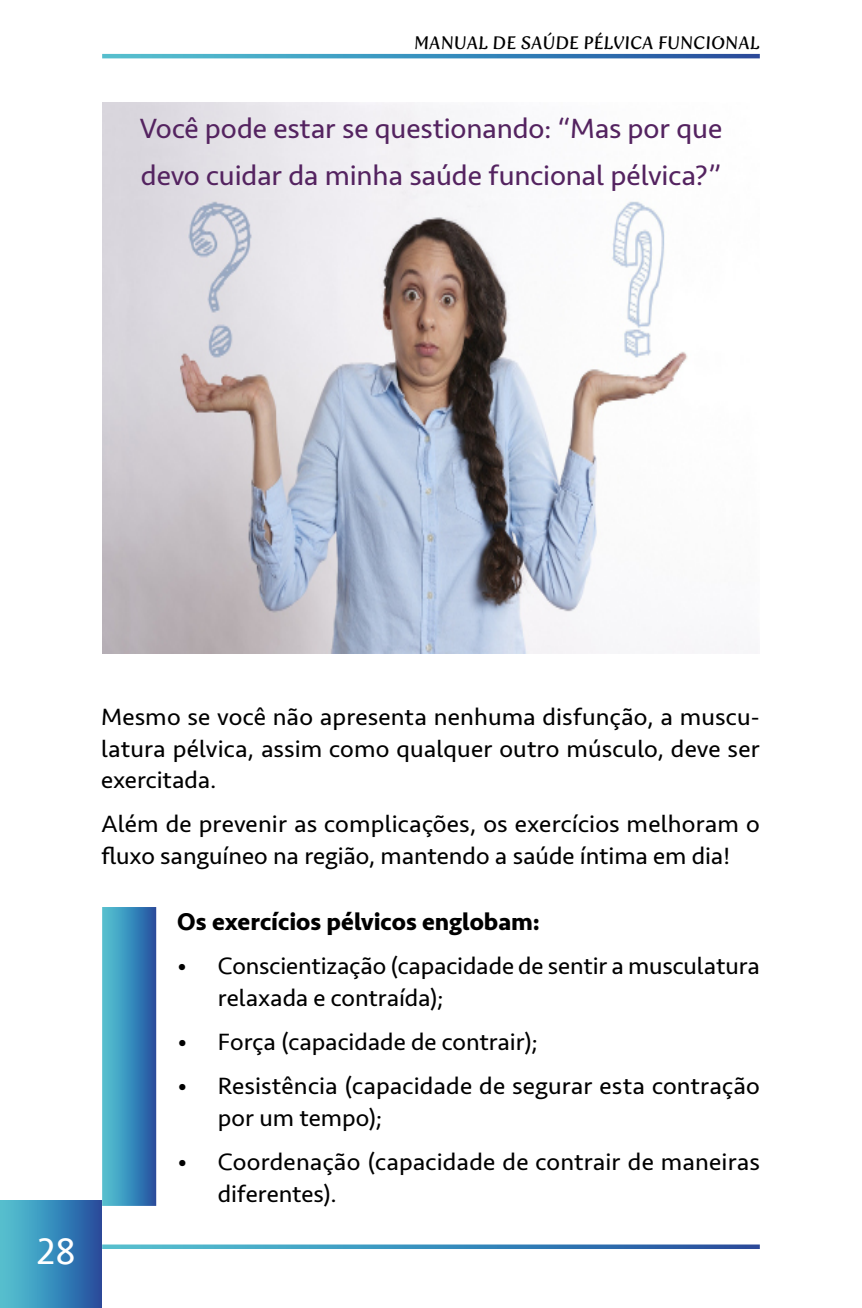
<style>
.page{position:relative;width:862px;height:1308px;background:#fff}
.page>*{position:absolute;margin:0;border:0;box-sizing:border-box;transform-origin:0 0}
.t1{font:38.48px "Seravek";color:#fff}
.t2{font:29.25px/47.2px "Seravek";letter-spacing:-.005em;color:#542360}
.t3{font:24.75px/31.5px "Seravek";color:#000}
.t4{font:700 24.75px "Seravek";color:#000}
.t5{font:18px "Fertigo Pro Script";color:#000}
</style>
<div class="page">
<svg style="left:102px;top:54px;width:657px;height:4px;background:#3a8bba"></svg>
<svg style="left:102px;top:1244px;width:657px;height:5px;background:#4e97c1"></svg>
<div style="left:0;top:1200px;width:101px;height:107px;background:linear-gradient(to right,#54c9d5,#2250a1)"></div>
<img style="left:102px;top:102px;width:634px;height:552px">
<div style="left:102px;top:907px;width:54px;height:298px;background:linear-gradient(to right,#54c9d5,#2354a2)"></div>
<p class="t5" style="left:414px;top:32px;width:347px">MANUAL DE SAÚDE PÉLVICA FUNCIONAL</p>
<p class="t2" style="left:140px;top:104px;width:583px">Você pode estar se questionando: “Mas por que devo cuidar da minha saúde funcional pélvica?”</p>
<h1 class="t1" style="left:37px;top:1221px;width:41px">28</h1>
<p class="t3" style="left:101px;top:701px;width:660px;text-align:justify">Mesmo se você não apresenta nenhuma disfunção, a muscu&shy;latura pélvica, assim como qualquer outro músculo, deve ser exercitada.</p>
<p class="t3" style="left:101px;top:808px;width:660px">Além de prevenir as complicações, os exercícios melhoram o fluxo sanguíneo na região, mantendo a saúde íntima em dia!</p>
<p class="t4" style="left:177px;top:902px;width:364px">Os exercícios pélvicos englobam:</p>
<p class="t3" style="left:218px;top:950px;width:543px;text-indent:-40px">• Conscientização (capacidade de sentir a musculatura relaxada e contraída);</p>
<p class="t3" style="left:177px;top:1026px;width:362px">• Força (capacidade de contrair);</p>
<p class="t3" style="left:218px;top:1070px;width:543px;text-indent:-40px">• Resistência (capacidade de segurar esta contração por um tempo);</p>
<p class="t3" style="left:218px;top:1146px;width:543px;text-indent:-40px">• Coordenação (capacidade de contrair de maneiras diferentes).</p>
</div>
